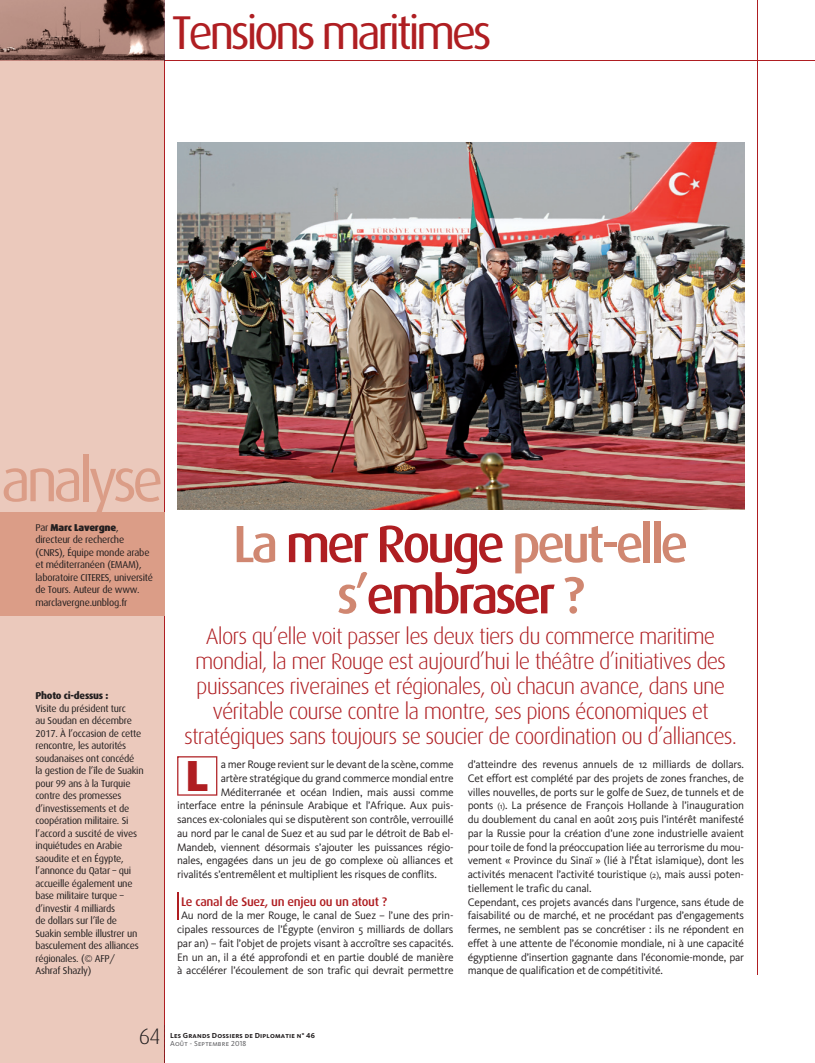
<style>
.page{position:relative;width:815px;height:1063px;background:#fff}
.page>*{position:absolute;margin:0;border:0;box-sizing:border-box;transform-origin:0 0}
.t1{font:60px "Dax";letter-spacing:-.08em;color:#db9d87}
.t2{font:500 52.5px/51.2px "Dax";letter-spacing:-.07em;color:#af1e22;text-align:center}
.t3{font:47.5px "Dax";letter-spacing:-.075em;color:#af1e22}
.t4{font:900 45px "Kievit";color:#af1e22}
.t5{font:300 22.5px/25px "Dax";letter-spacing:-.04em;color:#af1e22;text-align:center}
.t6{font:300 22.5px "Dax";color:#231f20}
.t7{font:500 12.5px "Dax";letter-spacing:-.025em;color:#af1e22}
.t8{font:11.25px/13.8px "Kievit";letter-spacing:-.02em;color:#231f20;text-align:center}
.t9{font:10px/12.5px "Dax";letter-spacing:-.025em;color:#231f20}
.t10{font:800 10px "Dax";letter-spacing:-.025em;color:#231f20}
.t11{font:7.5px "Kievit Bold SC";letter-spacing:.025em;color:#231f20}
.t12{font:7.5px "Kievit Book SC";letter-spacing:.025em;color:#636366}
.s1{font-weight:900}
.s2{color:#d08771}
.s3{font-size:8.75px}
</style>
<div class="page">
<hr style="left:757px;top:0;width:1px;height:975px;background:#af1e22">
<div style="left:0;top:0;width:164px;height:1063px;background:#ebc9bc"></div>
<hr style="left:164px;top:0;width:1px;height:1063px;background:#af1e22">
<hr style="left:0;top:60px;width:815px;height:1px;background:#af1e22">
<svg style="left:0;top:0;width:165px;height:60px;background:#84645b"></svg>
<img style="left:177px;top:142px;width:567px;height:368px">
<svg style="left:177px;top:756px;width:40px;height:40px"></svg>
<hr style="left:177px;top:892px;width:2px;height:27px;background:#af1e22">
<div style="left:0;top:512px;width:165px;height:104px;background:#db9d87"></div>
<svg style="left:164px;top:1025px;width:1px;height:38px"></svg>
<h3 class="t3" style="left:172px;top:6px;width:322px">Tensions maritimes</h3>
<h1 class="t1" style="left:1px;top:447px;width:164px">analyse</h1>
<p class="t9" style="left:35px;top:521px;width:119px">Par <span class="s1">Marc Lavergne</span>, directeur de recherche (CNRS), Équipe monde arabe et méditerranéen (EMAM), laboratoire CITERES, université de Tours. Auteur de www. marclavergne.unblog.fr</p>
<h2 class="t2" style="left:233px;top:519px;width:457px"><span class="s2">La</span> mer Rouge <span class="s2">peut-elle s’</span>embraser <span class="s2">?</span></h2>
<p class="t10" style="left:35px;top:690px;width:75px">Photo ci-dessus :</p>
<p class="t9" style="left:35px;top:702px;width:110px">Visite du président turc<br>au Soudan en décembre<br>2017. À l’occasion de cette rencontre, les autorités soudanaises ont concédé la gestion de l’île de Suakin pour 99 ans à la Turquie contre des promesses d’investissements et de coopération militaire. Si l’accord a suscité de vives inquiétudes en Arabie saoudite et en Égypte, l’annonce du Qatar – qui accueille également une base militaire turque – d’investir 4 milliards<br>de dollars sur l’île de<br>Suakin semble illustrer un basculement des alliances régionales. (© AFP/<br>Ashraf Shazly)</p>
<p class="t5" style="left:184px;top:624px;width:555px">Alors qu’elle voit passer les deux tiers du commerce maritime mondial, la mer Rouge est aujourd’hui le théâtre d’initiatives des puissances riveraines et régionales, où chacun avance, dans une véritable course contre la montre, ses pions économiques et stratégiques sans toujours se soucier de coordination ou d’alliances.</p>
<h3 class="t4" style="left:185px;top:748px;width:26px">L</h3>
<p class="t8" style="left:221px;top:758px;width:234px">a mer Rouge revient sur le devant de la scène, comme</p>
<p class="t8" style="left:221px;top:771px;width:234px">artère stratégique du grand commerce mondial entre</p>
<p class="t8" style="left:221px;top:785px;width:234px">Méditerranée et océan Indien, mais aussi comme</p>
<p class="t8" style="left:177px;top:799px;width:278px">interface entre la péninsule Arabique et l’Afrique. Aux puis-</p>
<p class="t8" style="left:177px;top:813px;width:278px">sances ex-coloniales qui se disputèrent son contrôle, verrouillé</p>
<p class="t8" style="left:177px;top:826px;width:278px">au nord par le canal de Suez et au sud par le détroit de Bab el-</p>
<p class="t8" style="left:177px;top:840px;width:278px">Mandeb, viennent désormais s’ajouter les puissances régio-</p>
<p class="t8" style="left:177px;top:854px;width:278px">nales, engagées dans un jeu de go complexe où alliances et</p>
<p class="t8" style="left:177px;top:868px;width:261px">rivalités s’entremêlent et multiplient les risques de conflits.</p>
<p class="t7" style="left:181px;top:894px;width:208px">Le canal de Suez, un enjeu ou un atout ?</p>
<p class="t8" style="left:177px;top:909px;width:278px">Au nord de la mer Rouge, le canal de Suez – l’une des prin&shy;cipales ressources de l’Égypte (environ 5 milliards de dollars par an) – fait l’objet de projets visant à accroître ses capacités.<br>En un an, il a été approfondi et en partie doublé de manière à accélérer l’écoulement de son trafic qui devrait permettre</p>
<p class="t8" style="left:468px;top:758px;width:278px;text-align:left">d’atteindre des revenus annuels de 12 milliards de dollars.<br>Cet effort est complété par des projets de zones franches, de villes nouvelles, de ports sur le golfe de Suez, de tunnels et de ponts <span class="s3">(1)</span>. La présence de François Hollande à l’inauguration du doublement du canal en août 2015 puis l’intérêt manifesté par la Russie pour la création d’une zone industrielle avaient pour toile de fond la préoccupation liée au terrorisme du mou&shy;vement « Province du Sinaï » (lié à l’État islamique), dont les activités menacent l’activité touristique <span class="s3">(2)</span>, mais aussi poten&shy;tiellement le trafic du canal.<br>Cependant, ces projets avancés dans l’urgence, sans étude de faisabilité ou de marché, et ne procédant pas d’engagements fermes, ne semblent pas se concrétiser : ils ne répondent en effet à une attente de l’économie mondiale, ni à une capacité égyptienne d’insertion gagnante dans l’économie-monde, par manque de qualification et de compétitivité.</p>
<h3 class="t6" style="left:139px;top:1024px;width:23px">64</h3>
<p class="t12" style="left:170px;top:1039px;width:78px">Août - Septembre 2018</p>
<p class="t11" style="left:170px;top:1031px;width:146px">Les Grands Dossiers de Diplomatie n° 46</p>
</div>
